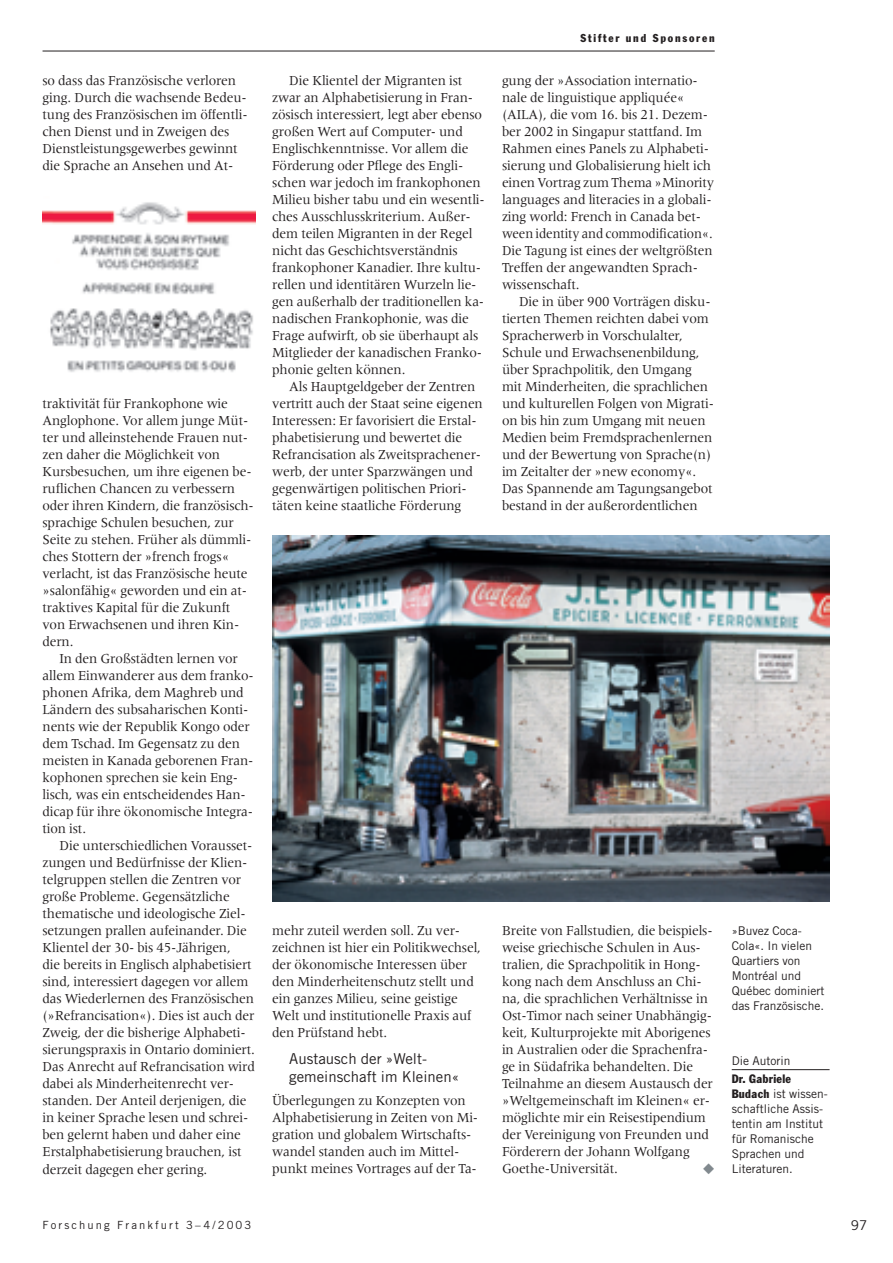
<style>
.page{position:relative;width:893px;height:1263px;background:#fff}
.page>*{position:absolute;margin:0;border:0;box-sizing:border-box;transform-origin:0 0}
.t1{font:15px/18px "Trade Gothic";color:#231f20}
.t2{font:14.25px/17px "Meridien";letter-spacing:-.01em;color:#231f20;scale:.95 1}
.t3{font:13.5px "Trade Gothic";color:#231f20}
.t4{font:12px/14.9px "Trade Gothic";color:#231f20}
.t5{font:condensed 12px "Franklin Gothic";letter-spacing:.025em;color:#231f20}
.t6{font:11.25px "Trade Gothic";letter-spacing:.185em;color:#231f20}
.t7{font:condensed 11.25px "Franklin Gothic";letter-spacing:.16em;color:#231f20}
.s1{font-family:"Franklin Gothic";font-stretch:condensed}
</style>
<div class="page">
<img style="left:272px;top:536px;width:557px;height:365px">
<hr style="left:43px;top:51px;width:671px;height:1px;background:#231f20">
<img style="left:43px;top:202px;width:212px;height:170px">
<hr style="left:731px;top:1069px;width:98px;height:1px;background:#231f20">
<p class="t2" style="left:43px;top:73px;width:217px">so dass das Französische verloren ging. Durch die wachsende Bedeu&shy;tung des Französischen im öffentli&shy;chen Dienst und in Zweigen des Dienstleistungsgewerbes gewinnt die Sprache an Ansehen und At-</p>
<p class="t2" style="left:43px;top:396px;width:224px">traktivität für Frankophone wie<br>Anglophone. Vor allem junge Müt&shy;ter und alleinstehende Frauen nut&shy;zen daher die Möglichkeit von<br>Kursbesuchen, um ihre eigenen be&shy;ruflichen Chancen zu verbessern oder ihren Kindern, die französisch&shy;sprachige Schulen besuchen, zur<br>Seite zu stehen. Früher als dümmli&shy;ches Stottern der »french frogs« verlacht, ist das Französische heute »salonfähig« geworden und ein at&shy;traktives Kapital für die Zukunft von Erwachsenen und ihren Kin&shy;dern.</p>
<p class="t2" style="left:43px;top:651px;width:224px;text-indent:17px">In den Großstädten lernen vor allem Einwanderer aus dem franko&shy;phonen Afrika, dem Maghreb und<br>Ländern des subsaharischen Konti&shy;nents wie der Republik Kongo oder dem Tschad. Im Gegensatz zu den meisten in Kanada geborenen Fran&shy;kophonen sprechen sie kein Eng&shy;lisch, was ein entscheidendes Han&shy;dicap für ihre ökonomische Integra&shy;tion ist.</p>
<p class="t2" style="left:43px;top:838px;width:225px;text-indent:17px">Die unterschiedlichen Vorausset&shy;zungen und Bedürfnisse der Klien&shy;telgruppen stellen die Zentren vor große Probleme. Gegensätzliche thematische und ideologische Ziel&shy;setzungen prallen aufeinander. Die Klientel der 30- bis 45-Jährigen,<br>die bereits in Englisch alphabetisiert sind, interessiert dagegen vor allem das Wiederlernen des Französischen (»Refrancisation«). Dies ist auch der Zweig, der die bisherige Alphabeti&shy;sierungspraxis in Ontario dominiert.<br>Das Anrecht auf Refrancisation wird dabei als Minderheitenrecht ver&shy;standen. Der Anteil derjenigen, die in keiner Sprache lesen und schrei&shy;ben gelernt haben und daher eine Erstalphabetisierung brauchen, ist derzeit dagegen eher gering.</p>
<p class="t2" style="left:272px;top:73px;width:225px;text-indent:17px">Die Klientel der Migranten ist zwar an Alphabetisierung in Fran&shy;zösisch interessiert, legt aber ebenso großen Wert auf Computer- und Englischkenntnisse. Vor allem die Förderung oder Pflege des Engli&shy;schen war jedoch im frankophonen Milieu bisher tabu und ein wesentli&shy;ches Ausschlusskriterium. Außer&shy;dem teilen Migranten in der Regel nicht das Geschichtsverständnis frankophoner Kanadier. Ihre kultu&shy;rellen und identitären Wurzeln lie&shy;gen außerhalb der traditionellen ka&shy;nadischen Frankophonie, was die Frage aufwirft, ob sie überhaupt als Mitglieder der kanadischen Franko&shy;phonie gelten können.</p>
<p class="t2" style="left:272px;top:379px;width:223px;text-indent:17px">Als Hauptgeldgeber der Zentren vertritt auch der Staat seine eigenen Interessen: Er favorisiert die Erstal&shy;phabetisierung und bewertet die Refrancisation als Zweitsprachener&shy;werb, der unter Sparzwängen und gegenwärtigen politischen Priori&shy;täten keine staatliche Förderung</p>
<p class="t2" style="left:272px;top:923px;width:221px">mehr zuteil werden soll. Zu ver&shy;zeichnen ist hier ein Politikwechsel, der ökonomische Interessen über den Minderheitenschutz stellt und ein ganzes Milieu, seine geistige<br>Welt und institutionelle Praxis auf den Prüfstand hebt.</p>
<p class="t1" style="left:289px;top:1051px;width:171px">Austausch der »Welt&shy;gemeinschaft im Kleinen«</p>
<p class="t2" style="left:272px;top:1094px;width:218px">Überlegungen zu Konzepten von Alphabetisierung in Zeiten von Mi&shy;gration und globalem Wirtschafts&shy;wandel standen auch im Mittel&shy;punkt meines Vortrages auf der Ta-</p>
<p class="t7" style="left:580px;top:34px;width:136px">Stifter und Sponsoren</p>
<p class="t2" style="left:502px;top:73px;width:225px">gung der »Association internatio&shy;nale de linguistique appliquée« (AILA), die vom 16. bis 21. Dezem&shy;ber 2002 in Singapur stattfand. Im Rahmen eines Panels zu Alphabeti&shy;sierung und Globalisierung hielt ich einen Vortrag zum Thema »Minority languages and literacies in a globali&shy;zing world: French in Canada bet&shy;ween identity and commodification«.<br>Die Tagung ist eines der weltgrößten Treffen der angewandten Sprach&shy;wissenschaft.</p>
<p class="t2" style="left:502px;top:294px;width:225px;text-indent:17px">Die in über 900 Vorträgen disku&shy;tierten Themen reichten dabei vom Spracherwerb in Vorschulalter, Schule und Erwachsenenbildung, über Sprachpolitik, den Umgang mit Minderheiten, die sprachlichen und kulturellen Folgen von Migrati&shy;on bis hin zum Umgang mit neuen Medien beim Fremdsprachenlernen und der Bewertung von Sprache(n) im Zeitalter der »new economy«.<br>Das Spannende am Tagungsangebot bestand in der außerordentlichen</p>
<p class="t2" style="left:502px;top:923px;width:223px">Breite von Fallstudien, die beispiels&shy;weise griechische Schulen in Aus&shy;tralien, die Sprachpolitik in Hong&shy;kong nach dem Anschluss an Chi&shy;na, die sprachlichen Verhältnisse in Ost-Timor nach seiner Unabhängig&shy;keit, Kulturprojekte mit Aborigenes in Australien oder die Sprachenfra&shy;ge in Südafrika behandelten. Die Teilnahme an diesem Austausch der »Weltgemeinschaft im Kleinen« er&shy;möglichte mir ein Reisestipendium der Vereinigung von Freunden und Förderern der Johann Wolfgang Goethe-Universität.</p>
<p class="t4" style="left:731px;top:925px;width:94px">»Buvez Coca-<br>Cola«. In vielen<br>Quartiers von<br>Montréal und<br>Québec dominiert das Französische.</p>
<p class="t4" style="left:731px;top:1054px;width:60px">Die Autorin</p>
<p class="t5" style="left:731px;top:1075px;width:61px">Dr. Gabriele</p>
<p class="t4" style="left:731px;top:1087px;width:98px"><span class="s1">Budach</span> ist wissen&shy;schaftliche Assis&shy;tentin am Institut für Romanische<br>Sprachen und<br>Literaturen.</p>
<p class="t6" style="left:43px;top:1221px;width:210px">Forschung Frankfurt 3–4/2003</p>
<p class="t3" style="left:850px;top:1220px;width:18px">97</p>
</div>
